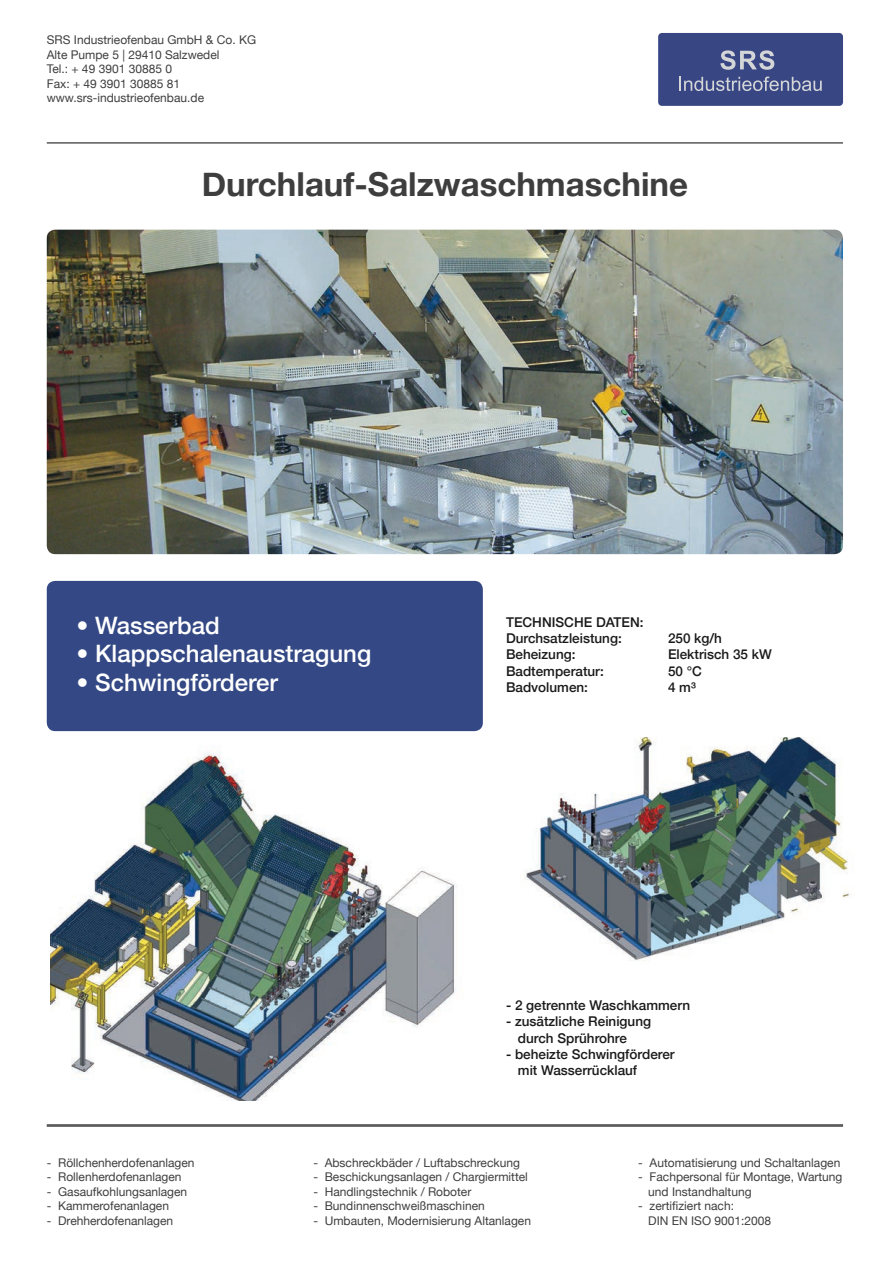
<style>
.page{position:relative;width:893px;height:1263px;background:#fff}
.page>*{position:absolute;margin:0;border:0;box-sizing:border-box;transform-origin:0 0}
.t1{font:700 33px "Helvetica Neue";color:#3e3e3f}
.t2{font:500 24px "Helvetica Neue";color:#fff}
.t3{font:500 13.5px/16.2px "Helvetica Neue";color:#1a1a1a}
.t4{font:12px/14.4px "Helvetica Neue";color:#3e3e3f}
</style>
<div class="page">
<hr style="left:47px;top:1125px;width:796px;height:2px;background:#3e3e3f">
<div style="left:658px;top:33px;width:185px;height:73px;background:#394684;border-radius:4px"></div>
<svg style="left:720px;top:50px;width:54px;height:20px"></svg>
<svg style="left:679px;top:77px;width:143px;height:14px"></svg>
<hr style="left:47px;top:142px;width:796px;height:2px;background:#57585a">
<hr style="left:47px;top:1124px;width:796px;height:2px;background:#57585a">
<img style="left:47px;top:230px;width:796px;height:324px">
<img style="left:50px;top:752px;width:408px;height:349px">
<img style="left:525px;top:737px;width:329px;height:224px">
<div style="left:47px;top:581px;width:436px;height:150px;background:#334884;border-radius:9px"></div>
<p class="t4" style="left:47px;top:34px;width:211px">SRS Industrieofenbau GmbH &amp; Co. KG<br>Alte Pumpe 5 | 29410 Salzwedel<br>Tel.: + 49 3901 30885 0<br>Fax: + 49 3901 30885 81 www.srs-industrieofenbau.de</p>
<h1 class="t1" style="left:202px;top:165px;width:488px">Durchlauf-Salzwaschmaschine</h1>
<h2 class="t2" style="left:77px;top:616px;width:145px">• Wasserbad</h2>
<h2 class="t2" style="left:77px;top:645px;width:296px">• Klappschalenaustragung</h2>
<h2 class="t2" style="left:77px;top:673px;width:203px">• Schwingförderer</h2>
<p class="t3" style="left:506px;top:615px;width:139px">TECHNISCHE DATEN:<br>Durchsatzleistung:</p>
<p class="t3" style="left:668px;top:632px;width:56px">250 kg/h</p>
<p class="t3" style="left:506px;top:648px;width:71px">Beheizung:</p>
<p class="t3" style="left:668px;top:648px;width:105px">Elektrisch 35 kW</p>
<p class="t3" style="left:506px;top:664px;width:99px">Badtemperatur:</p>
<p class="t3" style="left:668px;top:664px;width:35px">50 °C</p>
<p class="t3" style="left:506px;top:680px;width:84px">Badvolumen:</p>
<p class="t3" style="left:668px;top:680px;width:29px">4 m³</p>
<p class="t3" style="left:506px;top:999px;width:186px">- 2 getrennte Waschkammern</p>
<p class="t3" style="left:518px;top:1015px;width:135px;text-indent:-12px">- zusätzliche Reinigung durch Sprührohre</p>
<p class="t3" style="left:518px;top:1047px;width:158px;text-indent:-12px">- beheizte Schwingförderer mit Wasserrücklauf</p>
<p class="t4" style="left:47px;top:1156px;width:149px">- Röllchenherdofenanlagen</p>
<p class="t4" style="left:47px;top:1171px;width:136px">- Rollenherdofenanlagen</p>
<p class="t4" style="left:47px;top:1185px;width:142px">- Gasaufkohlungsanlagen</p>
<p class="t4" style="left:47px;top:1200px;width:124px">- Kammerofenanlagen</p>
<p class="t4" style="left:47px;top:1214px;width:128px">- Drehherdofenanlagen</p>
<p class="t4" style="left:313px;top:1156px;width:208px">- Abschreckbäder / Luftabschreckung</p>
<p class="t4" style="left:313px;top:1171px;width:216px">- Beschickungsanlagen / Chargiermittel</p>
<p class="t4" style="left:313px;top:1185px;width:160px">- Handlingstechnik / Roboter</p>
<p class="t4" style="left:313px;top:1200px;width:173px">- Bundinnenschweißmaschinen</p>
<p class="t4" style="left:313px;top:1214px;width:219px">- Umbauten, Modernisierung Altanlagen</p>
<p class="t4" style="left:638px;top:1156px;width:204px">- Automatisierung und Schaltanlagen</p>
<p class="t4" style="left:648px;top:1171px;width:196px;text-indent:-10px">- Fachpersonal für Montage, Wartung und Instandhaltung</p>
<p class="t4" style="left:648px;top:1199px;width:124px;text-indent:-10px">- zertifiziert nach:<br>DIN EN ISO 9001:2008</p>
</div>
